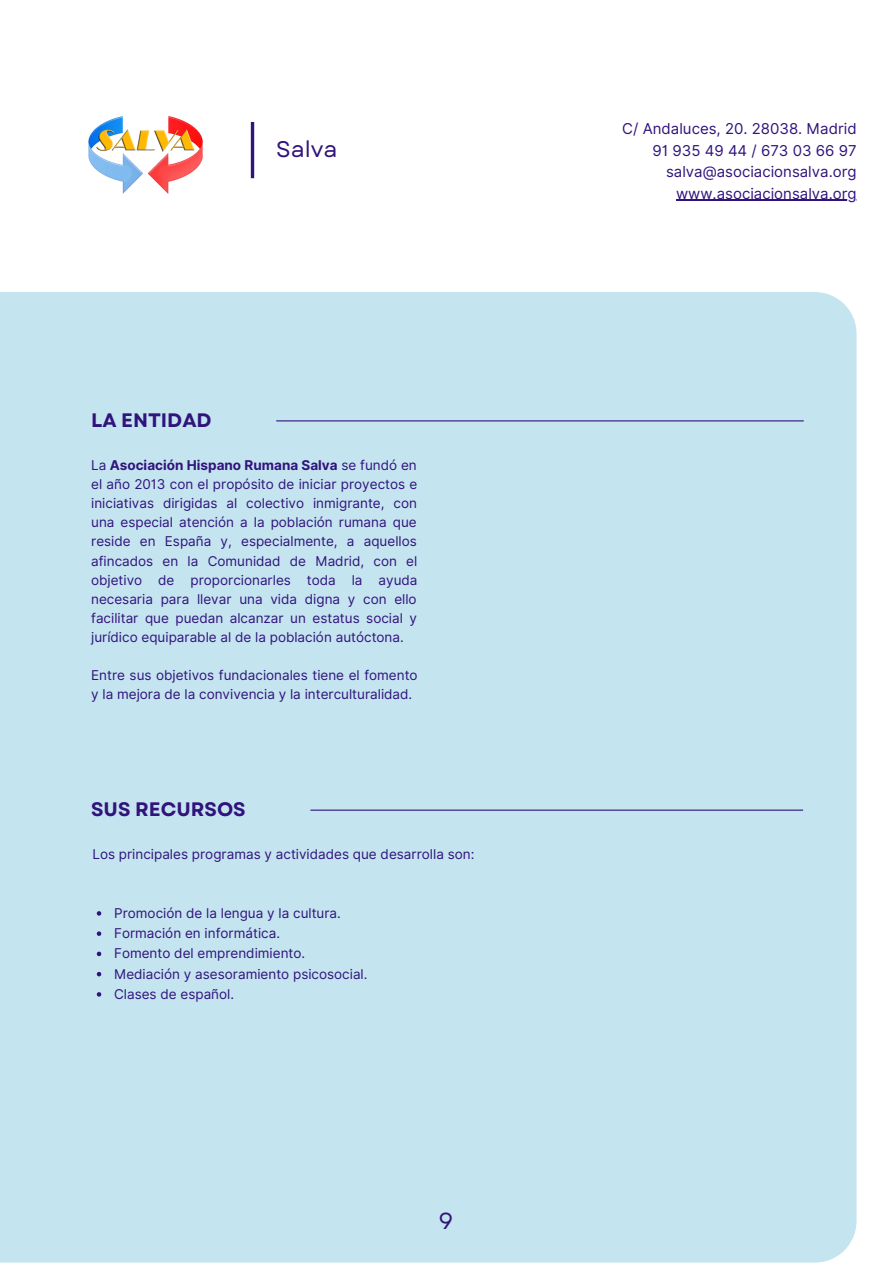
<style>
.page{position:relative;width:893px;height:1264px;background:#fff}
.page>*{position:absolute;margin:0;border:0;box-sizing:border-box;transform-origin:0 0}
.t1{font:23.1px "Garet";color:#31137c}
.t2{font:22.5px "Garet";color:#31137c}
.t3{font:700 19.5px "Garet";color:#31137c}
.t4{font:15px/21.3px "Inter";color:#31137c;text-align:right}
.t5{font:13.5px/19px "Inter";color:#31137c}
.s1{font-weight:700}
</style>
<div class="page">
<div style="left:0;top:292px;width:856px;height:970px;background:#c4e4f0"></div>
<hr style="left:276px;top:420px;width:527px;height:1px;background:#31137c">
<hr style="left:251px;top:122px;width:3px;height:56px;background:#31137c">
<hr style="left:310px;top:809px;width:493px;height:1px;background:#31137c">
<hr style="left:676px;top:200px;width:180px;height:1px;background:#31137c">
<svg style="left:97px;top:911px;width:4px;height:4px"></svg>
<svg style="left:97px;top:931px;width:4px;height:4px"></svg>
<svg style="left:97px;top:951px;width:4px;height:5px"></svg>
<svg style="left:97px;top:971px;width:4px;height:5px"></svg>
<svg style="left:97px;top:992px;width:4px;height:4px"></svg>
<img style="left:88px;top:116px;width:115px;height:78px">
<h2 class="t2" style="left:276px;top:133px;width:63px">Salva</h2>
<h3 class="t3" style="left:91px;top:406px;width:122px">LA ENTIDAD</h3>
<p class="t5" style="left:91px;top:455px;width:328px;text-align:justify">La <span class="s1">Asociación Hispano Rumana Salva</span> se fundó en el año 2013 con el propósito de iniciar proyectos e iniciativas dirigidas al colectivo inmigrante, con una especial atención a la población rumana que reside en España y, especialmente, a aquellos afincados en la Comunidad de Madrid, con el objetivo de proporcionarles toda la ayuda necesaria para llevar una vida digna y con ello facilitar que puedan alcanzar un estatus social y jurídico equiparable al de la población autóctona.</p>
<p class="t5" style="left:91px;top:666px;width:328px">Entre sus objetivos fundacionales tiene el fomento y la mejora de la convivencia y la interculturalidad.</p>
<h3 class="t3" style="left:91px;top:795px;width:156px">SUS RECURSOS</h3>
<p class="t5" style="left:92px;top:845px;width:383px">Los principales programas y actividades que desarrolla son:</p>
<p class="t5" style="left:114px;top:902px;width:255px;line-height:20.2px">Promoción de la lengua y la cultura.<br>Formación en informática.<br>Fomento del emprendimiento.<br>Mediación y asesoramiento psicosocial.<br>Clases de español.</p>
<h1 class="t1" style="left:438px;top:1204px;width:16px">9</h1>
<p class="t4" style="left:622px;top:118px;width:236px">C/ Andaluces, 20. 28038. Madrid<br>91 935 49 44 / 673 03 66 97 salva@asociacionsalva.org www.asociacionsalva.org</p>
</div>
